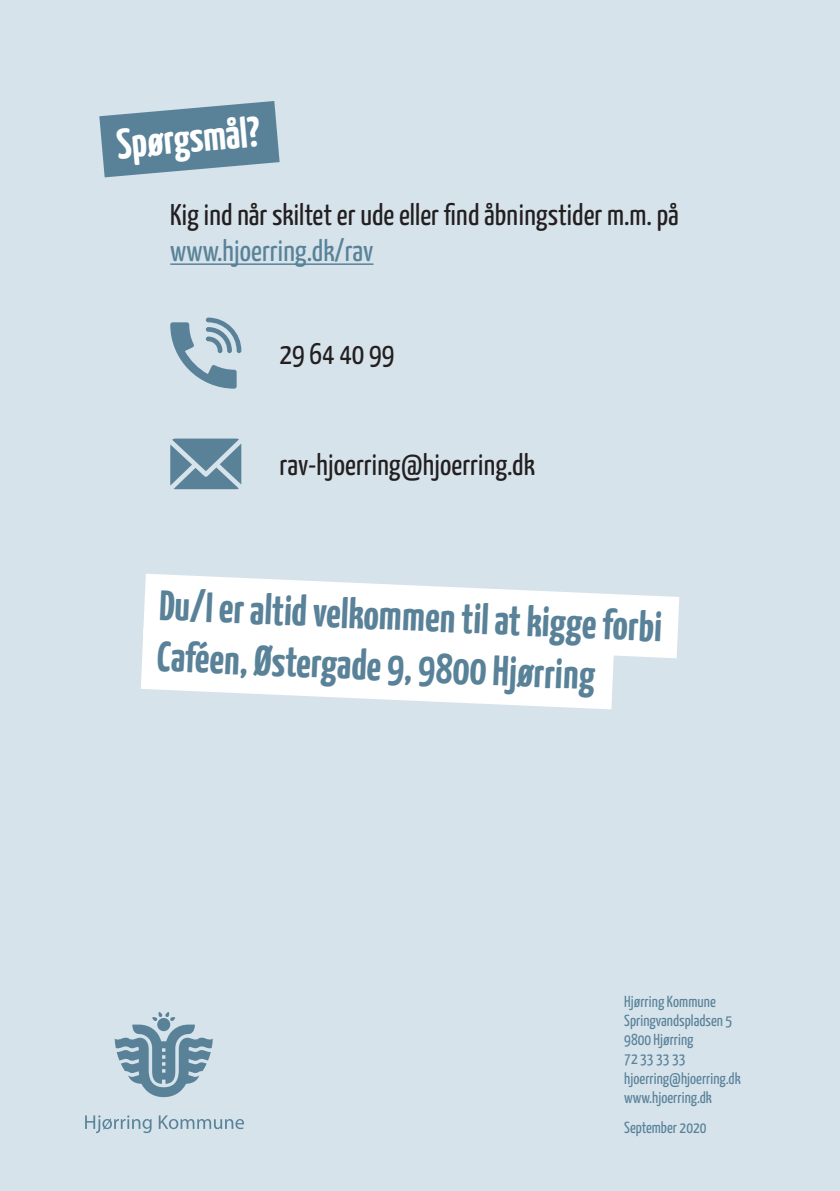
<style>
.page{position:relative;width:840px;height:1191px;background:#fff}
.page>*{position:absolute;margin:0;border:0;box-sizing:border-box;transform-origin:0 0}
.t1{font:700 42.4px/51.4px "Yanone Kaffeesatz";color:#598299}
.t2{font:700 42.4px "Yanone Kaffeesatz";color:#fff}
.t3{font:30px "Yanone Kaffeesatz";color:#231f20}
.t4{font:30px "Yanone Kaffeesatz";color:#598299}
.Afsendertekst{font:16px "Yanone Kaffeesatz";color:#598299}
.Referencetekst{font:16px "Yanone Kaffeesatz";color:#598299}
</style>
<div class="page">
<div style="left:0;top:0;width:839px;height:1191px;background:#d6e3eb"></div>
<svg style="left:99px;top:101px;width:180px;height:76px"></svg>
<hr style="left:170px;top:263px;width:203px;height:2px;background:#598299">
<svg style="left:143px;top:574px;width:536px;height:84px;fill:#fff"></svg>
<svg style="left:170px;top:317px;width:71px;height:72px"></svg>
<svg style="left:170px;top:438px;width:71px;height:51px"></svg>
<svg style="left:115px;top:1012px;width:98px;height:85px"></svg>
<svg style="left:85px;top:1115px;width:66px;height:18px"></svg>
<svg style="left:159px;top:1115px;width:85px;height:14px"></svg>
<svg style="left:141px;top:627px;width:472px;height:82px;background:#f9fbfc"></svg>
<p class="t2" style="left:114px;top:118px;width:145px;rotate:-5deg">Spørgsmål?</p>
<p class="t3" style="left:170px;top:196px;width:510px">Kig ind når skiltet er ude eller find åbningstider m.m. på</p>
<p class="t4" style="left:170px;top:232px;width:205px">www.hjoerring.dk/rav</p>
<p class="t3" style="left:279px;top:335px;width:116px">29 64 40 99</p>
<p class="t3" style="left:279px;top:446px;width:257px">rav-hjoerring@hjoerring.dk</p>
<p class="t1" style="left:161px;top:577px;width:504px;rotate:3deg">Du/I er altid velkommen til at kigge forbi<br>Caféen, Østergade 9, 9800 Hjørring</p>
<p class="Afsendertekst" style="left:624px;top:991px;width:93px">Hjørring Kommune</p>
<p class="Afsendertekst" style="left:624px;top:1010px;width:109px">Springvandspladsen 5</p>
<p class="Afsendertekst" style="left:624px;top:1029px;width:71px">9800 Hjørring</p>
<p class="Afsendertekst" style="left:624px;top:1049px;width:63px">72 33 33 33</p>
<p class="Afsendertekst" style="left:624px;top:1068px;width:118px">hjoerring@hjoerring.dk</p>
<p class="Afsendertekst" style="left:624px;top:1087px;width:89px">www.hjoerring.dk</p>
<p class="Referencetekst" style="left:624px;top:1117px;width:84px">September 2020</p>
</div>
